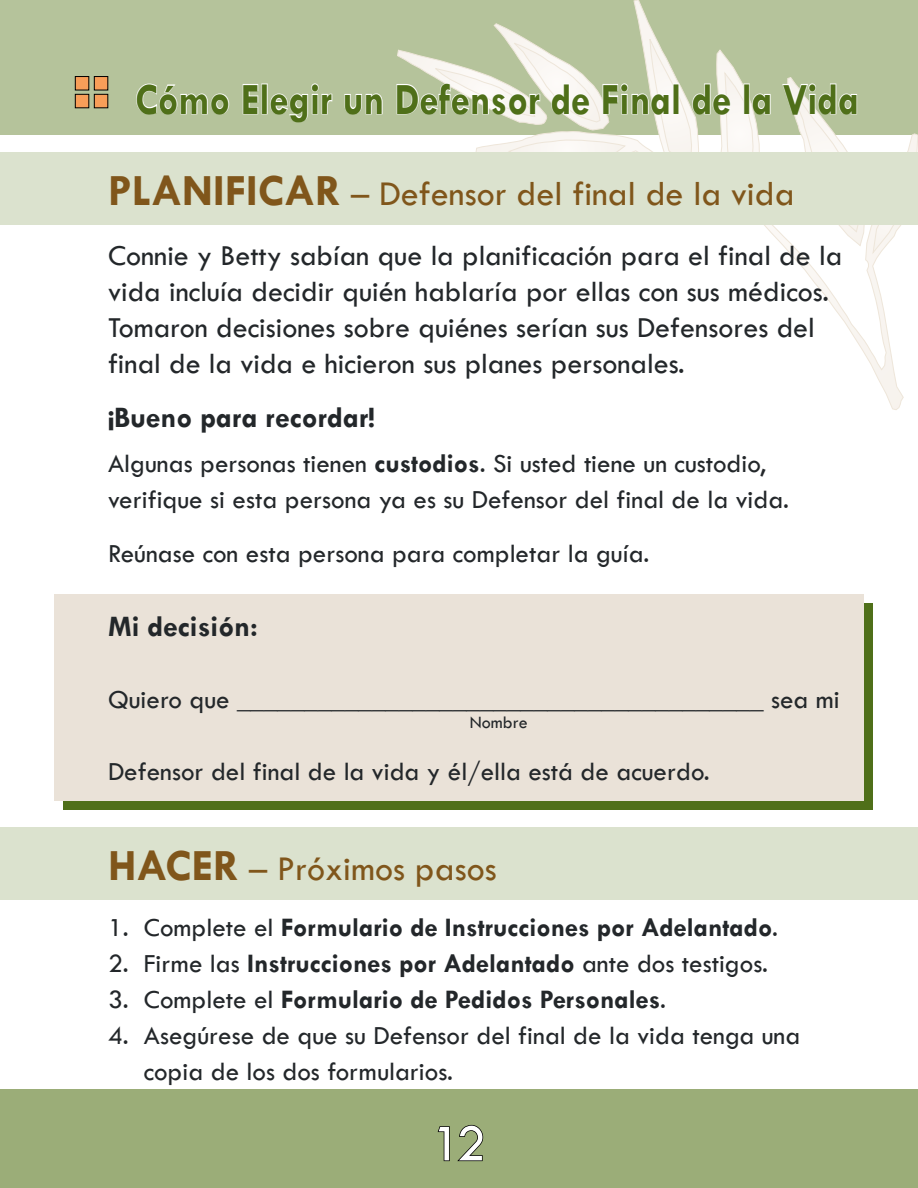
<style>
.page{position:relative;width:918px;height:1188px;background:#fff}
.page>*{position:absolute;margin:0;border:0;box-sizing:border-box;transform-origin:0 0}
.t1{font:54px "Tw Cen";color:#fff}
.t2{font:700 45px "Tw Cen";color:#4f6f19;scale:.87 1}
.t3{font:36px "Tw Cen";color:#80561b}
.t4{font:30px/36px "Tw Cen";color:#23272a}
.t5{font:700 30px "Tw Cen";color:#23272a}
.t6{font:27px/36px "Tw Cen";color:#23272a}
.t7{font:700 27px "Tw Cen";color:#23272a}
.t8{font:18px "Tw Cen";color:#23272a}
.s1{font-weight:700;font-size:45px}
.s2{font-weight:700}
.s3{font-weight:400}
</style>
<div class="page">
<div style="left:0;top:0;width:918px;height:135px;background:#b5c39b"></div>
<div style="left:0;top:1089px;width:918px;height:99px;background:#9bad78"></div>
<svg style="left:437px;top:1124px;width:47px;height:38px"></svg>
<svg style="left:633px;top:0;width:285px;height:410px"></svg>
<svg style="left:873px;top:225px;width:38px;height:28px"></svg>
<div style="left:63px;top:604px;width:810px;height:206px;background:#4f6f19"></div>
<div style="left:54px;top:595px;width:810px;height:206px;background:#eae2d8"></div>
<div style="left:0;top:828px;width:918px;height:72px;background:#dbe2ce"></div>
<div style="left:0;top:153px;width:918px;height:72px;background:#dbe2ce"></div>
<div style="left:75px;top:94px;width:14px;height:14px;background:#f89e59"></div>
<div style="left:75px;top:94px;width:14px;height:14px;border:1px solid #000"></div>
<div style="left:94px;top:94px;width:14px;height:14px;background:#f89e59"></div>
<div style="left:94px;top:94px;width:14px;height:14px;border:1px solid #000"></div>
<div style="left:75px;top:77px;width:14px;height:13px;background:#f89e59"></div>
<div style="left:75px;top:76px;width:14px;height:14px;border:1px solid #000"></div>
<div style="left:94px;top:77px;width:14px;height:13px;background:#f89e59"></div>
<div style="left:94px;top:76px;width:14px;height:14px;border:1px solid #000"></div>
<svg style="left:136px;top:83px;width:94px;height:32px"></svg>
<svg style="left:242px;top:84px;width:17px;height:31px"></svg>
<div style="left:261px;top:83px;width:7px;height:31px;border:2px solid #fff"></div>
<svg style="left:270px;top:83px;width:63px;height:40px"></svg>
<svg style="left:344px;top:93px;width:39px;height:22px"></svg>
<svg style="left:396px;top:23px;width:375px;height:130px"></svg>
<svg style="left:781px;top:77px;width:86px;height:169px"></svg>
<h2 class="t2" style="left:135px;top:72px;width:834px">Cómo Elegir un Defensor de Final de la Vida</h2>
<h3 class="t3" style="left:108px;top:172px;width:688px"><span class="s1">PLANIFICAR</span> – Defensor del final de la vida</h3>
<p class="t4" style="left:108px;top:238px;width:736px">Connie y Betty sabían que la planificación para el final de la vida incluía decidir quién hablaría por ellas con sus médicos.<br>Tomaron decisiones sobre quiénes serían sus Defensores del final de la vida e hicieron sus planes personales.</p>
<p class="t5" style="left:108px;top:400px;width:268px">¡Bueno para recordar!</p>
<p class="t6" style="left:108px;top:446px;width:683px">Algunas personas tienen <span class="s2">custodios</span>. Si usted tiene un custodio, verifique si esta persona ya es su Defensor del final de la vida.</p>
<p class="t6" style="left:108px;top:536px;width:543px">Reúnase con esta persona para completar la guía.</p>
<p class="t5" style="left:108px;top:608px;width:152px">Mi decisión:</p>
<p class="t6" style="left:108px;top:681px;width:733px">Quiero que _______________________________________ sea mi</p>
<p class="t8" style="left:470px;top:711px;width:59px">Nombre</p>
<p class="t6" style="left:108px;top:753px;width:603px">Defensor del final de la vida y él/ella está de acuerdo.</p>
<h3 class="t3" style="left:108px;top:847px;width:390px"><span class="s1">HACER</span> – Próximos pasos</h3>
<p class="t7" style="left:108px;top:911px;width:672px"><span class="s3">1. Complete el</span> Formulario de Instrucciones por Adelantado<span class="s3">.</span></p>
<p class="t6" style="left:108px;top:946px;width:661px">2. Firme las <span class="s2">Instrucciones por Adelantado</span> ante dos testigos.</p>
<p class="t7" style="left:108px;top:983px;width:560px"><span class="s3">3. Complete el</span> Formulario de Pedidos Personales<span class="s3">.</span></p>
<p class="t6" style="left:144px;top:1018px;width:658px;text-indent:-36px">4. Asegúrese de que su Defensor del final de la vida tenga una copia de los dos formularios.</p>
<h1 class="t1" style="left:432px;top:1111px;width:56px">12</h1>
</div>
